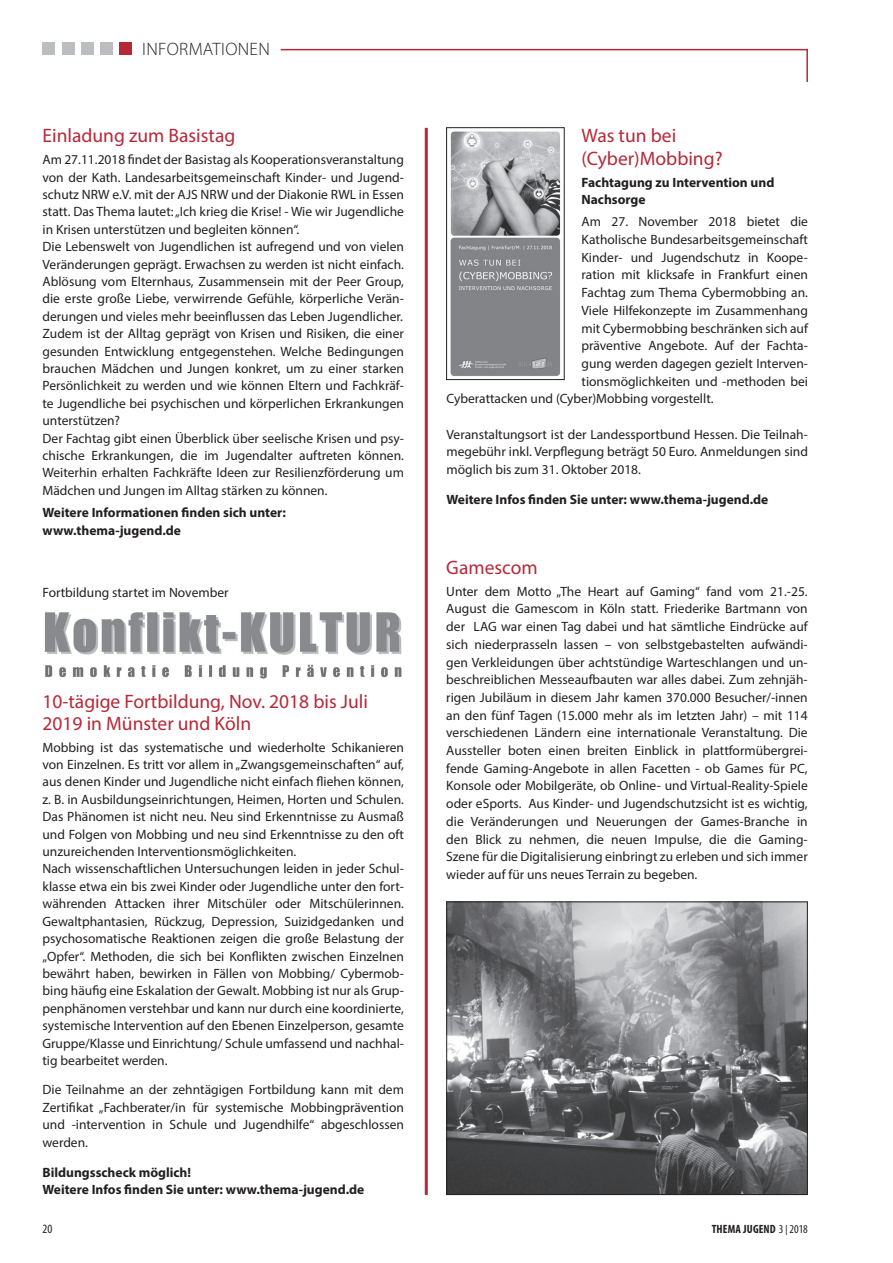
<style>
.page{position:relative;width:893px;height:1263px;background:#fff}
.page>*{position:absolute;margin:0;border:0;box-sizing:border-box;transform-origin:0 0}
.t1{font:19.5px/22.5px "Myriad Pro";color:#b72837}
.t2{font:300 18px "Myriad Pro";color:#231f20}
.t3{font:13.5px/17.4px "Myriad Pro";color:#231f20;text-align:justify}
.t4{font:700 13.5px/17.7px "Myriad Pro";color:#231f20}
.t5{font:condensed 12.75px "Myriad Pro";color:#231f20}
.t6{font:700 condensed 12px "Myriad Pro";letter-spacing:.01em;color:#231f20}
.s1{font-weight:400}
.s2{font-family:"Futura T";font-weight:300}
</style>
<div class="page">
<hr style="left:425px;top:128px;width:3px;height:1067px;background:#b72837">
<img style="left:45px;top:612px;width:357px;height:67px">
<hr style="left:281px;top:49px;width:527px;height:1px;background:#b72837">
<div style="left:43px;top:43px;width:12px;height:12px;background:#bcbdc0"></div>
<div style="left:62px;top:43px;width:12px;height:12px;background:#bcbdc0"></div>
<div style="left:81px;top:43px;width:13px;height:12px;background:#bcbdc0"></div>
<div style="left:100px;top:43px;width:13px;height:12px;background:#bcbdc0"></div>
<div style="left:119px;top:43px;width:13px;height:12px;background:#b72837"></div>
<hr style="left:806px;top:49px;width:2px;height:33px;background:#b72837">
<img style="left:450px;top:131px;width:111px;height:245px">
<div style="left:446px;top:127px;width:118px;height:253px;border:1px solid #231f20"></div>
<img style="left:448px;top:903px;width:358px;height:290px">
<div style="left:446px;top:901px;width:362px;height:294px;border:1px solid #231f20"></div>
<h2 class="t2" style="left:142px;top:38px;width:11px">INFORMATIONEN</h2>
<h1 class="t1" style="left:43px;top:124px;width:194px">Einladung zum Basistag</h1>
<p class="t3" style="left:43px;top:151px;width:363px;text-align:left">Am 27.11.2018 findet der Basistag als Kooperationsveranstaltung von der Kath. Landesarbeitsgemeinschaft Kinder- und Jugend&shy;schutz NRW e.V. mit der AJS NRW und der Diakonie RWL in Essen statt. Das Thema lautet: „Ich krieg die Krise! - Wie wir Jugendliche in Krisen unterstützen und begleiten können“.<br>Die Lebenswelt von Jugendlichen ist aufregend und von vielen Veränderungen geprägt. Erwachsen zu werden ist nicht einfach.<br>Ablösung vom Elternhaus, Zusammensein mit der Peer Group, die erste große Liebe, verwirrende Gefühle, körperliche Verän&shy;derungen und vieles mehr beeinflussen das Leben Jugendlicher.<br>Zudem ist der Alltag geprägt von Krisen und Risiken, die einer gesunden Entwicklung entgegenstehen. Welche Bedingungen brauchen Mädchen und Jungen konkret, um zu einer starken Persönlichkeit zu werden und wie können Eltern und Fachkräf&shy;te Jugendliche bei psychischen und körperlichen Erkrankungen unterstützen?<br>Der Fachtag gibt einen Überblick über seelische Krisen und psy&shy;chische Erkrankungen, die im Jugendalter auftreten können.<br>Weiterhin erhalten Fachkräfte Ideen zur Resilienzförderung um Mädchen und Jungen im Alltag stärken zu können.</p>
<p class="t4" style="left:43px;top:503px;width:245px">Weitere Informationen finden sich unter: www.thema-jugend.de</p>
<p class="t3" style="left:43px;top:584px;width:188px">Fortbildung startet im November</p>
<h1 class="t1" style="left:43px;top:689px;width:327px">10-tägige Fortbildung, Nov. 2018 bis Juli<br>2019 in Münster und Köln</h1>
<p class="t3" style="left:43px;top:738px;width:363px;text-align:left">Mobbing ist das systematische und wiederholte Schikanieren von Einzelnen. Es tritt vor allem in „Zwangsgemeinschaften“ auf, aus denen Kinder und Jugendliche nicht einfach fliehen können, z. B. in Ausbildungseinrichtungen, Heimen, Horten und Schulen.<br>Das Phänomen ist nicht neu. Neu sind Erkenntnisse zu Ausmaß und Folgen von Mobbing und neu sind Erkenntnisse zu den oft unzureichenden Interventionsmöglichkeiten.<br>Nach wissenschaftlichen Untersuchungen leiden in jeder Schul&shy;klasse etwa ein bis zwei Kinder oder Jugendliche unter den fort&shy;währenden Attacken ihrer Mitschüler oder Mitschülerinnen.<br>Gewaltphantasien, Rückzug, Depression, Suizidgedanken und psychosomatische Reaktionen zeigen die große Belastung der „Opfer“. Methoden, die sich bei Konflikten zwischen Einzelnen bewährt haben, bewirken in Fällen von Mobbing/ Cybermob&shy;bing häufig eine Eskalation der Gewalt. Mobbing ist nur als Grup&shy;penphänomen verstehbar und kann nur durch eine koordinierte, systemische Intervention auf den Ebenen Einzelperson, gesamte Gruppe/Klasse und Einrichtung/ Schule umfassend und nachhal&shy;tig bearbeitet werden.</p>
<p class="t3" style="left:43px;top:1081px;width:363px">Die Teilnahme an der zehntägigen Fortbildung kann mit dem Zertifikat „Fachberater/in für systemische Mobbingprävention und -intervention in Schule und Jugendhilfe“ abgeschlossen werden.</p>
<p class="t4" style="left:43px;top:1163px;width:323px">Bildungsscheck möglich!<br>Weitere Infos finden Sie unter: www.thema-jugend.de</p>
<h1 class="t1" style="left:581px;top:124px;width:143px">Was tun bei (Cyber)Mobbing?</h1>
<p class="t4" style="left:581px;top:173px;width:194px">Fachtagung zu Intervention und<br>Nachsorge</p>
<p class="t3" style="left:581px;top:213px;width:228px">Am 27. November 2018 bietet die</p>
<p class="t3" style="left:581px;top:231px;width:228px">Katholische Bundesarbeitsgemeinschaft</p>
<p class="t3" style="left:581px;top:248px;width:228px">Kinder- und Jugendschutz in Koope-</p>
<p class="t3" style="left:581px;top:266px;width:228px">ration mit klicksafe in Frankfurt einen</p>
<p class="t3" style="left:581px;top:284px;width:228px">Fachtag zum Thema Cybermobbing an.</p>
<p class="t3" style="left:581px;top:301px;width:228px">Viele Hilfekonzepte im Zusammenhang</p>
<p class="t3" style="left:581px;top:319px;width:228px">mit Cybermobbing beschränken sich auf</p>
<p class="t3" style="left:581px;top:337px;width:228px">präventive Angebote. Auf der Fachta-</p>
<p class="t3" style="left:581px;top:354px;width:228px">gung werden dagegen gezielt Interven-</p>
<p class="t3" style="left:581px;top:372px;width:228px">tionsmöglichkeiten und -methoden bei</p>
<p class="t3" style="left:446px;top:390px;width:269px">Cyberattacken und (Cyber)Mobbing vorgestellt.</p>
<p class="t3" style="left:446px;top:425px;width:363px">Veranstaltungsort ist der Landessportbund Hessen. Die Teilnah&shy;megebühr inkl. Verpflegung beträgt 50 Euro. Anmeldungen sind möglich bis zum 31. Oktober 2018.</p>
<p class="t4" style="left:446px;top:490px;width:323px">Weitere Infos finden Sie unter: www.thema-jugend.de</p>
<h1 class="t1" style="left:446px;top:556px;width:93px">Gamescom</h1>
<p class="t3" style="left:446px;top:582px;width:363px">Unter dem Motto „The Heart auf Gaming“ fand vom 21.-25.<br>August die Gamescom in Köln statt. Friederike Bartmann von der LAG war einen Tag dabei und hat sämtliche Eindrücke auf sich niederprasseln lassen – von selbstgebastelten aufwändi&shy;gen Verkleidungen über achtstündige Warteschlangen und un&shy;beschreiblichen Messeaufbauten war alles dabei. Zum zehnjäh&shy;rigen Jubiläum in diesem Jahr kamen 370.000 Besucher/-innen an den fünf Tagen (15.000 mehr als im letzten Jahr) – mit 114 verschiedenen Ländern eine internationale Veranstaltung. Die Aussteller boten einen breiten Einblick in plattformübergrei&shy;fende Gaming-Angebote in allen Facetten - ob Games für PC, Konsole oder Mobilgeräte, ob Online- und Virtual-Reality-Spiele oder eSports. Aus Kinder- und Jugendschutzsicht ist es wichtig, die Veränderungen und Neuerungen der Games-Branche in den Blick zu nehmen, die neuen Impulse, die die Gaming-Szene für die Digitalisierung einbringt zu erleben und sich immer wieder auf für uns neues Terrain zu begeben.</p>
<p class="t5" style="left:43px;top:1221px;width:11px">20</p>
<p class="t6" style="left:712px;top:1222px;width:98px">THEMA JUGEND <span class="s1">3</span><span class="s2">|</span><span class="s1">2018</span></p>
</div>
